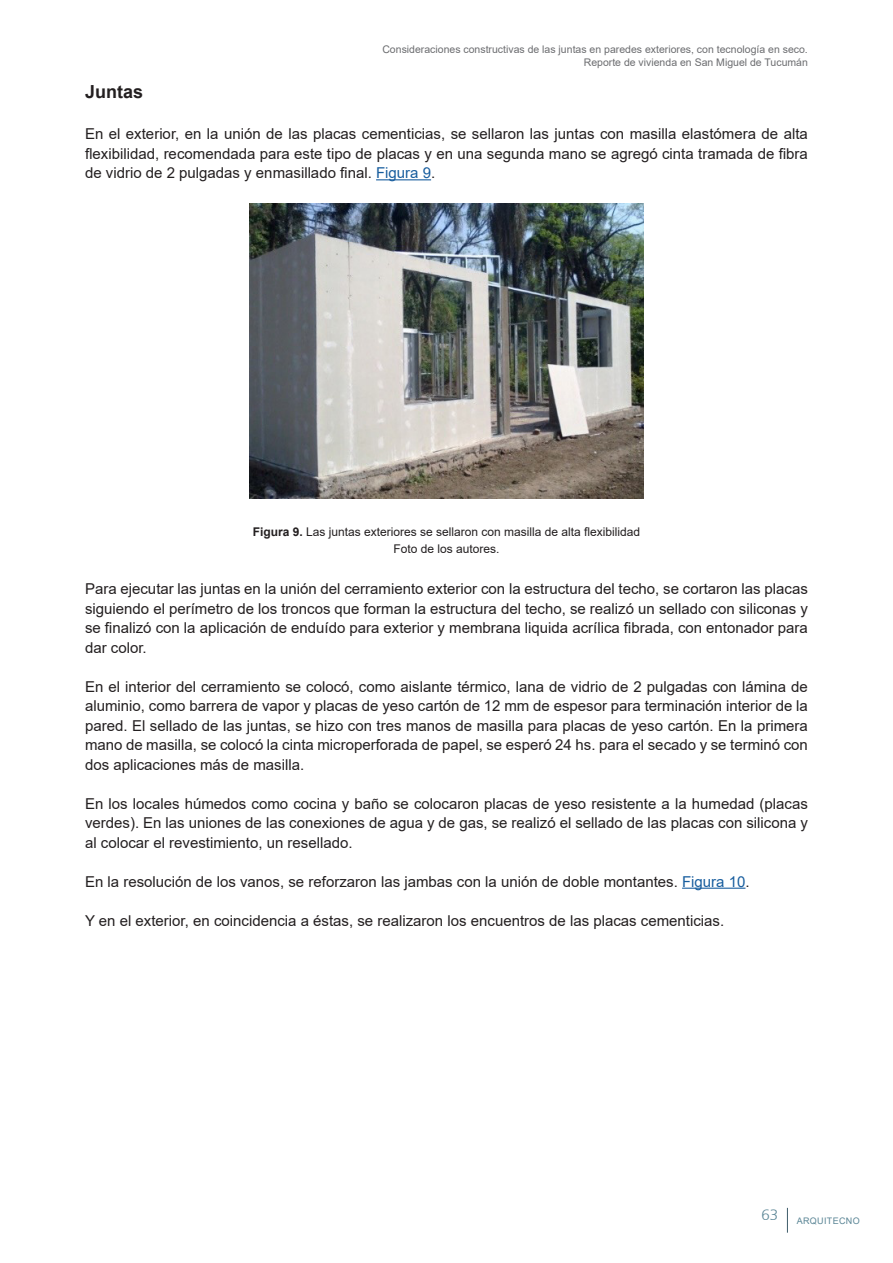
<style>
.page{position:relative;width:893px;height:1263px;background:#fff}
.page>*{position:absolute;margin:0;border:0;box-sizing:border-box;transform-origin:0 0}
.t1{font:700 18px "Arial";color:#231f20}
.texto{font:15px/19.5px "Arial";color:#231f20;text-align:justify}
.epigrafe{font:12px "Arial";color:#231f20}
.t2{font:10.5px/12.6px "Arial";color:#6c6d70;text-align:right}
.t3{font:9px "Arial";letter-spacing:.035em;color:#5a8595}
.s1{color:#175d9e}
.s2{font-weight:700}
</style>
<div class="page">
<svg style="left:787px;top:1208px;width:1px;height:25px"></svg>
<hr style="left:376px;top:179px;width:55px;height:1px;background:#175d9e">
<hr style="left:682px;top:888px;width:63px;height:1px;background:#175d9e">
<img style="left:250px;top:203px;width:393px;height:295px">
<p class="t2" style="left:382px;top:43px;width:427px">Consideraciones constructivas de las juntas en paredes exteriores, con tecnología en seco.<br>Reporte de vivienda en San Miguel de Tucumán</p>
<p class="t1" style="left:85px;top:79px;width:60px">Juntas</p>
<p class="texto" style="left:85px;top:124px;width:724px">En el exterior, en la unión de las placas cementicias, se sellaron las juntas con masilla elastómera de alta flexibilidad, recomendada para este tipo de placas y en una segunda mano se agregó cinta tramada de fibra de vidrio de 2 pulgadas y enmasillado final. <span class="s1">Figura 9</span>.</p>
<p class="epigrafe" style="left:253px;top:524px;width:389px"><span class="s2">Figura 9.</span> Las juntas exteriores se sellaron con masilla de alta flexibilidad</p>
<p class="epigrafe" style="left:393px;top:540px;width:108px">Foto de los autores.</p>
<p class="texto" style="left:85px;top:579px;width:724px">Para ejecutar las juntas en la unión del cerramiento exterior con la estructura del techo, se cortaron las placas siguiendo el perímetro de los troncos que forman la estructura del techo, se realizó un sellado con siliconas y se finalizó con la aplicación de enduído para exterior y membrana liquida acrílica fibrada, con entonador para dar color.</p>
<p class="texto" style="left:85px;top:676px;width:724px">En el interior del cerramiento se colocó, como aislante térmico, lana de vidrio de 2 pulgadas con lámina de aluminio, como barrera de vapor y placas de yeso cartón de 12 mm de espesor para terminación interior de la pared. El sellado de las juntas, se hizo con tres manos de masilla para placas de yeso cartón. En la primera mano de masilla, se colocó la cinta microperforada de papel, se esperó 24 hs. para el secado y se terminó con dos aplicaciones más de masilla.</p>
<p class="texto" style="left:85px;top:793px;width:724px">En los locales húmedos como cocina y baño se colocaron placas de yeso resistente a la humedad (placas verdes). En las uniones de las conexiones de agua y de gas, se realizó el sellado de las placas con silicona y al colocar el revestimiento, un resellado.</p>
<p class="texto" style="left:85px;top:871px;width:666px">En la resolución de los vanos, se reforzaron las jambas con la unión de doble montantes. <span class="s1">Figura 10</span>.</p>
<p class="texto" style="left:85px;top:910px;width:641px">Y en el exterior, en coincidencia a éstas, se realizaron los encuentros de las placas cementicias.</p>
<p class="t3" style="left:761px;top:1214px;width:100px"><sup>63</sup> ARQUITECNO</p>
</div>
